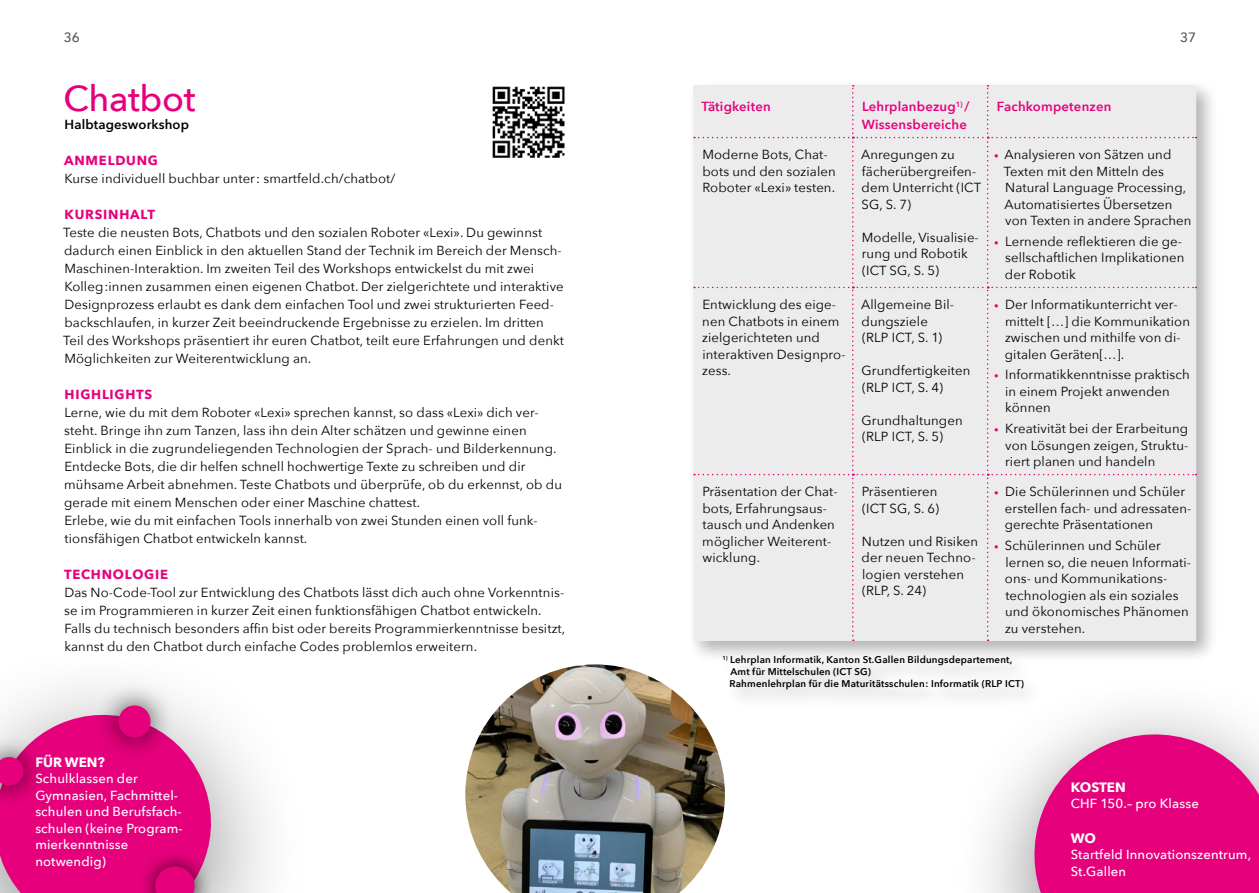
<style>
.page{position:relative;width:1259px;height:893px;background:#fff}
.page>*{position:absolute;margin:0;border:0;box-sizing:border-box;transform-origin:0 0}
.Kurstitel{font:500 36px "Avenir Next";letter-spacing:-.01em;color:#e6007c}
.Titel_Bubble{font:700 13.5px "Avenir Next";color:#fff}
.t1{font:500 13.5px "Avenir Next";color:#555756}
.Grundschrift{font:13.2px/16.5px "Avenir Next";letter-spacing:.01em;color:#000}
.Grundschrift_Tabelle{font:13.2px/16.5px "Avenir Next";letter-spacing:.01em;color:#000}
.GT_Bubble{font:500 13.2px/16.5px "Avenir Next";letter-spacing:.01em;color:#fff}
.Titel_Tabelle{font:600 13.2px/18px "Avenir Next";letter-spacing:.015em;color:#e6007c}
.Untertitel{font:700 13.2px "Avenir Next";letter-spacing:.06em;color:#e6007c}
.Byline_Titel{font:600 13.2px "Avenir Next";letter-spacing:.01em;color:#000}
.Fusszeile_Tabelle{font:600 9.75px/12px "Avenir Next";letter-spacing:.02em;color:#000}
.s1{font-size:9px;color:#e6007c}
</style>
<div class="page">
<img style="left:465px;top:664px;width:260px;height:229px">
<div style="left:688px;top:79px;width:530px;height:631px;background:#000;opacity:.3"></div>
<div style="left:694px;top:85px;width:502px;height:556px;background:#ececec"></div>
<img style="left:492px;top:86px;width:73px;height:72px">
<div style="left:950px;top:672px;width:309px;height:221px;background:#000;opacity:.5"></div>
<svg style="left:1017px;top:718px;width:242px;height:175px;background:#e7419a"></svg>
<div style="left:0;top:641px;width:312px;height:252px;background:#000;opacity:.5"></div>
<div style="left:94px;top:681px;width:81px;height:81px;background:#000;opacity:.75"></div>
<svg style="left:0;top:700px;width:226px;height:193px;background:#e23793"></svg>
<p class="t1" style="left:64px;top:26px;width:17px">36</p>
<p class="t1" style="left:1180px;top:26px;width:17px">37</p>
<p class="Kurstitel" style="left:63px;top:68px;width:134px">Chatbot</p>
<p class="Byline_Titel" style="left:65px;top:113px;width:126px">Halbtagesworkshop</p>
<p class="Untertitel" style="left:64px;top:149px;width:95px">ANMELDUNG</p>
<p class="Grundschrift" style="left:64px;top:170px;width:332px">Kurse individuell buchbar unter: smartfeld.ch/chatbot/</p>
<p class="Untertitel" style="left:65px;top:203px;width:92px">KURSINHALT</p>
<p class="Grundschrift" style="left:63px;top:223px;width:502px;line-height:18px">Teste die neusten Bots, Chatbots und den sozialen Roboter «Lexi». Du gewinnst dadurch einen Einblick in den aktuellen Stand der Technik im Bereich der Mensch-Maschinen-Interaktion. Im zweiten Teil des Workshops entwickelst du mit zwei Kolleg:innen zusammen einen eigenen Chatbot. Der zielgerichtete und interaktive Designprozess erlaubt es dank dem einfachen Tool und zwei strukturierten Feed&shy;backschlaufen, in kurzer Zeit beeindruckende Ergebnisse zu erzielen. Im dritten Teil des Workshops präsentiert ihr euren Chatbot, teilt eure Erfahrungen und denkt Möglichkeiten zur Weiterentwicklung an.</p>
<p class="Untertitel" style="left:65px;top:383px;width:89px">HIGHLIGHTS</p>
<p class="Grundschrift" style="left:64px;top:403px;width:494px;line-height:18px">Lerne, wie du mit dem Roboter «Lexi» sprechen kannst, so dass «Lexi» dich ver&shy;steht. Bringe ihn zum Tanzen, lass ihn dein Alter schätzen und gewinne einen<br>Einblick in die zugrundeliegenden Technologien der Sprach- und Bilderkennung.</p>
<p class="Grundschrift" style="left:64px;top:457px;width:499px;line-height:18px">Entdecke Bots, die dir helfen schnell hochwertige Texte zu schreiben und dir mühsame Arbeit abnehmen. Teste Chatbots und überprüfe, ob du erkennst, ob du gerade mit einem Menschen oder einer Maschine chattest.</p>
<p class="Grundschrift" style="left:64px;top:511px;width:475px;line-height:18px">Erlebe, wie du mit einfachen Tools innerhalb von zwei Stunden einen voll funk&shy;tionsfähigen Chatbot entwickeln kannst.</p>
<p class="Untertitel" style="left:64px;top:563px;width:105px">TECHNOLOGIE</p>
<p class="Grundschrift" style="left:64px;top:583px;width:502px;line-height:18px">Das No-Code-Tool zur Entwicklung des Chatbots lässt dich auch ohne Vorkenntnis&shy;se im Programmieren in kurzer Zeit einen funktionsfähigen Chatbot entwickeln.<br>Falls du technisch besonders affin bist oder bereits Programmierkenntnisse besitzt, kannst du den Chatbot durch einfache Codes problemlos erweitern.</p>
<p class="Titel_Bubble" style="left:35px;top:750px;width:71px">FÜR WEN?</p>
<p class="GT_Bubble" style="left:35px;top:770px;width:149px">Schulklassen der<br>Gymnasien, Fachmittel&shy;schulen und Berufsfach&shy;schulen (keine Program&shy;mierkenntnisse notwendig)</p>
<p class="Titel_Tabelle" style="left:701px;top:97px;width:71px">Tätigkeiten</p>
<p class="Titel_Tabelle" style="left:861px;top:97px;width:109px">Lehrplanbezug<sup>1)</sup> /<br>Wissensbereiche</p>
<p class="Titel_Tabelle" style="left:997px;top:97px;width:116px">Fachkompetenzen</p>
<p class="Grundschrift_Tabelle" style="left:702px;top:146px;width:135px">Moderne Bots, Chat&shy;bots und den sozialen<br>Roboter «Lexi» testen.</p>
<p class="Grundschrift_Tabelle" style="left:861px;top:146px;width:122px">Anregungen zu fächerübergreifen&shy;dem Unterricht (ICT<br>SG, S. 7)</p>
<p class="Grundschrift_Tabelle" style="left:861px;top:228px;width:119px">Modelle, Visualisie&shy;rung und Robotik</p>
<p class="Grundschrift_Tabelle" style="left:862px;top:261px;width:79px">(ICT SG, S. 5)</p>
<p class="Grundschrift" style="left:1004px;top:146px;width:189px;text-indent:-10px"><span class="s1">•</span> Analysieren von Sätzen und<br>Texten mit den Mitteln des<br>Natural Language Processing,<br>Automatisiertes Übersetzen von Texten in andere Sprachen</p>
<p class="Grundschrift" style="left:1005px;top:233px;width:181px;text-indent:-11px"><span class="s1">•</span> Lernende reflektieren die ge&shy;sellschaftlichen Implikationen der Robotik</p>
<p class="Grundschrift_Tabelle" style="left:702px;top:296px;width:145px">Entwicklung des eige&shy;nen Chatbots in einem zielgerichteten und interaktiven Designpro&shy;zess.</p>
<p class="Grundschrift_Tabelle" style="left:861px;top:296px;width:95px">Allgemeine Bil&shy;dungsziele</p>
<p class="Grundschrift_Tabelle" style="left:862px;top:329px;width:82px">(RLP ICT, S. 1)</p>
<p class="Grundschrift_Tabelle" style="left:861px;top:362px;width:110px">Grundfertigkeiten</p>
<p class="Grundschrift_Tabelle" style="left:862px;top:378px;width:83px">(RLP ICT, S. 4)</p>
<p class="Grundschrift_Tabelle" style="left:861px;top:411px;width:103px">Grundhaltungen</p>
<p class="Grundschrift_Tabelle" style="left:862px;top:428px;width:83px">(RLP ICT, S. 5)</p>
<p class="Grundschrift" style="left:1005px;top:296px;width:187px;text-indent:-11px"><span class="s1">•</span> Der Informatikunterricht ver&shy;mittelt […] die Kommunikation zwischen und mithilfe von di&shy;gitalen Geräten[…].</p>
<p class="Grundschrift" style="left:1005px;top:366px;width:186px;text-indent:-11px"><span class="s1">•</span> Informatikkenntnisse praktisch in einem Projekt anwenden können</p>
<p class="Grundschrift" style="left:1005px;top:420px;width:185px;text-align:justify;text-indent:-11px"><span class="s1">•</span> Kreativität bei der Erarbeitung von Lösungen zeigen, Struktu&shy;riert planen und handeln</p>
<p class="Grundschrift_Tabelle" style="left:702px;top:483px;width:137px">Präsentation der Chat&shy;bots, Erfahrungsaus&shy;tausch und Andenken möglicher Weiterent&shy;wicklung.</p>
<p class="Grundschrift_Tabelle" style="left:862px;top:483px;width:77px">Präsentieren</p>
<p class="Grundschrift" style="left:1005px;top:483px;width:188px;text-indent:-11px"><span class="s1">•</span> Die Schülerinnen und Schüler erstellen fach- und adressaten&shy;gerechte Präsentationen</p>
<p class="Grundschrift" style="left:1005px;top:537px;width:188px;text-indent:-11px"><span class="s1">•</span> Schülerinnen und Schüler lernen so, die neuen Informati&shy;ons- und Kommunikations&shy;technologien als ein soziales und ökonomisches Phänomen zu verstehen.</p>
<p class="Fusszeile_Tabelle" style="left:730px;top:654px;width:283px;text-indent:-8px"><sup>1)</sup> Lehrplan Informatik, Kanton St.Gallen Bildungsdepartement,<br>Amt für Mittelschulen (ICT SG)</p>
<p class="Fusszeile_Tabelle" style="left:729px;top:678px;width:296px">Rahmenlehrplan für die Maturitätsschulen: Informatik (RLP ICT)</p>
<p class="Grundschrift_Tabelle" style="left:862px;top:499px;width:79px">(ICT SG, S. 6)</p>
<p class="Grundschrift_Tabelle" style="left:861px;top:532px;width:118px">Nutzen und Risiken der neuen Techno&shy;logien verstehen</p>
<p class="Grundschrift_Tabelle" style="left:862px;top:582px;width:66px">(RLP, S. 24)</p>
<p class="Titel_Bubble" style="left:1070px;top:775px;width:57px">KOSTEN</p>
<p class="GT_Bubble" style="left:1070px;top:795px;width:130px">CHF 150.– pro Klasse</p>
<p class="Titel_Bubble" style="left:1070px;top:826px;width:27px">WO</p>
<p class="GT_Bubble" style="left:1070px;top:846px;width:182px">Startfeld Innovationszentrum,</p>
<p class="GT_Bubble" style="left:1070px;top:862px;width:57px">St.Gallen</p>
</div>
